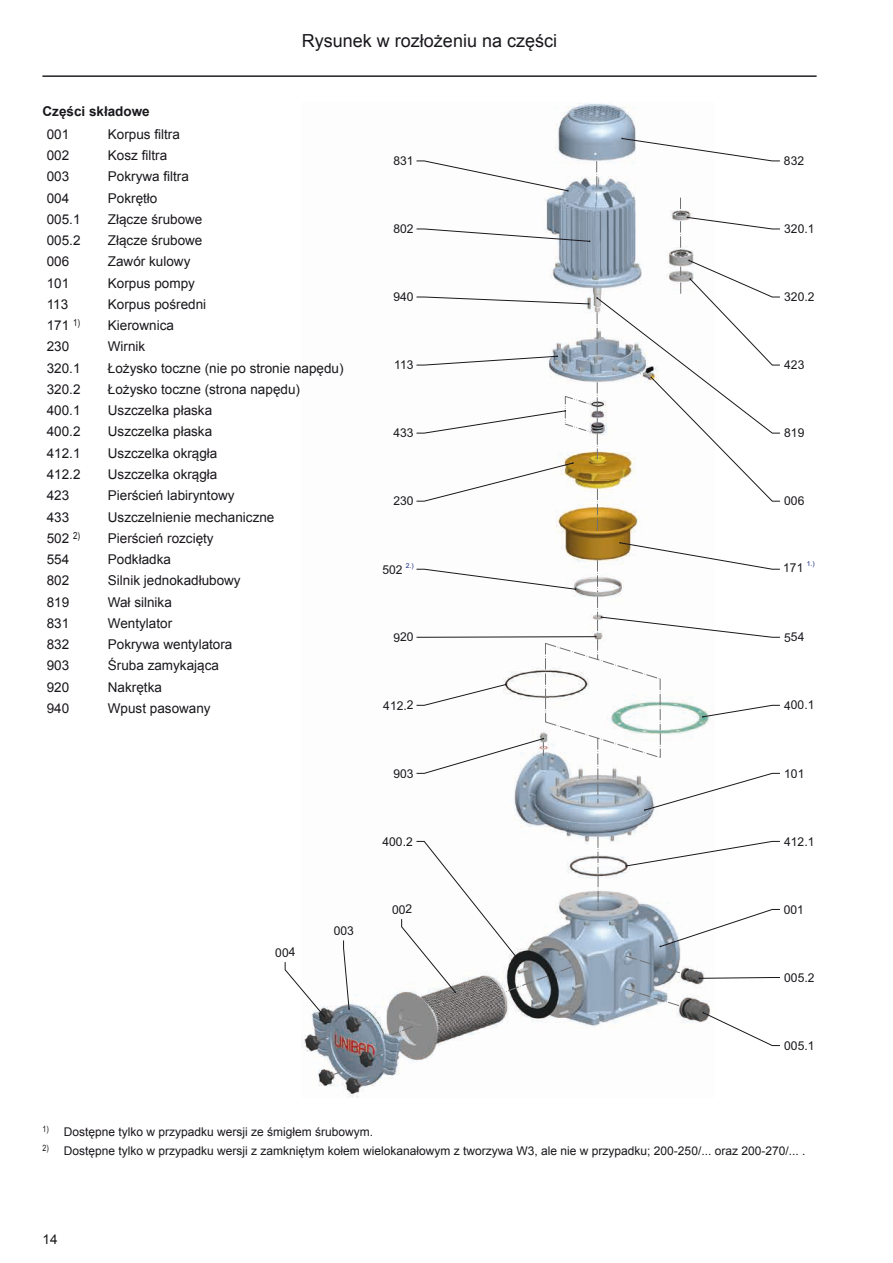
<style>
.page{position:relative;width:893px;height:1263px;background:#fff}
.page>*{position:absolute;margin:0;border:0;box-sizing:border-box;transform-origin:0 0}
.t1{font:18px "Arial";color:#1a171c}
.t2{font:13.5px "Arial";color:#1a171c}
.t3{font:700 13.5px "Arial";color:#1a171c}
.t4{font:12.15px "Arial";color:#1a171c}
.t5{font:12px "Arial";color:#1a171c}
</style>
<div class="page">
<img style="left:301px;top:103px;width:410px;height:994px">
<svg style="left:320px;top:197px;width:361px;height:886px"></svg>
<svg style="left:687px;top:217px;width:93px;height:12px"></svg>
<svg style="left:702px;top:705px;width:78px;height:13px"></svg>
<svg style="left:625px;top:841px;width:155px;height:26px"></svg>
<svg style="left:699px;top:977px;width:81px;height:2px"></svg>
<svg style="left:596px;top:161px;width:1px;height:29px"></svg>
<svg style="left:391px;top:596px;width:207px;height:439px"></svg>
<svg style="left:702px;top:1012px;width:78px;height:34px"></svg>
<hr style="left:43px;top:76px;width:773px;height:1px;background:#1a171c">
<svg style="left:619px;top:542px;width:161px;height:30px"></svg>
<svg style="left:644px;top:769px;width:136px;height:42px"></svg>
<svg style="left:659px;top:905px;width:121px;height:42px"></svg>
<svg style="left:394px;top:224px;width:196px;height:18px"></svg>
<svg style="left:393px;top:260px;width:387px;height:246px"></svg>
<svg style="left:383px;top:563px;width:193px;height:27px"></svg>
<svg style="left:394px;top:616px;width:386px;height:26px"></svg>
<svg style="left:394px;top:738px;width:150px;height:40px"></svg>
<svg style="left:392px;top:841px;width:126px;height:152px"></svg>
<svg style="left:334px;top:926px;width:19px;height:84px"></svg>
<svg style="left:284px;top:948px;width:41px;height:69px"></svg>
<svg style="left:394px;top:156px;width:175px;height:36px"></svg>
<svg style="left:621px;top:138px;width:159px;height:27px"></svg>
<h1 class="t1" style="left:302px;top:29px;width:257px">Rysunek w rozłożeniu na części</h1>
<p class="t3" style="left:43px;top:102px;width:109px">Części składowe</p>
<p class="t2" style="left:47px;top:125px;width:24px">001</p>
<p class="t2" style="left:108px;top:125px;width:74px">Korpus filtra</p>
<p class="t2" style="left:47px;top:146px;width:24px">002</p>
<p class="t2" style="left:108px;top:146px;width:61px">Kosz filtra</p>
<p class="t2" style="left:47px;top:168px;width:24px">003</p>
<p class="t2" style="left:108px;top:168px;width:83px">Pokrywa filtra</p>
<p class="t2" style="left:47px;top:189px;width:24px">004</p>
<p class="t2" style="left:108px;top:189px;width:51px">Pokrętło</p>
<p class="t2" style="left:47px;top:210px;width:35px">005.1</p>
<p class="t2" style="left:108px;top:210px;width:96px">Złącze śrubowe</p>
<p class="t2" style="left:47px;top:231px;width:35px">005.2</p>
<p class="t2" style="left:108px;top:231px;width:96px">Złącze śrubowe</p>
<p class="t2" style="left:47px;top:253px;width:24px">006</p>
<p class="t2" style="left:108px;top:253px;width:84px">Zawór kulowy</p>
<p class="t2" style="left:47px;top:274px;width:24px">101</p>
<p class="t2" style="left:108px;top:274px;width:89px">Korpus pompy</p>
<p class="t2" style="left:47px;top:295px;width:23px">113</p>
<p class="t2" style="left:108px;top:295px;width:100px">Korpus pośredni</p>
<p class="t2" style="left:47px;top:317px;width:35px">171 <sup>1)</sup></p>
<p class="t2" style="left:108px;top:316px;width:68px">Kierownica</p>
<p class="t2" style="left:47px;top:338px;width:24px">230</p>
<p class="t2" style="left:108px;top:338px;width:39px">Wirnik</p>
<p class="t2" style="left:47px;top:359px;width:35px">320.1</p>
<p class="t2" style="left:108px;top:359px;width:237px">Łożysko toczne (nie po stronie napędu)</p>
<p class="t2" style="left:47px;top:380px;width:35px">320.2</p>
<p class="t2" style="left:108px;top:380px;width:194px">Łożysko toczne (strona napędu)</p>
<p class="t2" style="left:47px;top:402px;width:35px">400.1</p>
<p class="t2" style="left:108px;top:402px;width:106px">Uszczelka płaska</p>
<p class="t2" style="left:47px;top:423px;width:35px">400.2</p>
<p class="t2" style="left:108px;top:423px;width:106px">Uszczelka płaska</p>
<p class="t2" style="left:47px;top:444px;width:35px">412.1</p>
<p class="t2" style="left:108px;top:444px;width:111px">Uszczelka okrągła</p>
<p class="t2" style="left:47px;top:465px;width:35px">412.2</p>
<p class="t2" style="left:108px;top:465px;width:111px">Uszczelka okrągła</p>
<p class="t2" style="left:47px;top:487px;width:24px">423</p>
<p class="t2" style="left:108px;top:487px;width:128px">Pierścień labiryntowy</p>
<p class="t2" style="left:47px;top:508px;width:24px">433</p>
<p class="t2" style="left:108px;top:508px;width:168px">Uszczelnienie mechaniczne</p>
<p class="t2" style="left:47px;top:529px;width:35px">502 <sup>2)</sup></p>
<p class="t2" style="left:108px;top:529px;width:107px">Pierścień rozcięty</p>
<p class="t2" style="left:47px;top:550px;width:24px">554</p>
<p class="t2" style="left:108px;top:550px;width:65px">Podkładka</p>
<p class="t2" style="left:47px;top:572px;width:24px">802</p>
<p class="t2" style="left:108px;top:572px;width:134px">Silnik jednokadłubowy</p>
<p class="t2" style="left:47px;top:593px;width:24px">819</p>
<p class="t2" style="left:108px;top:593px;width:65px">Wał silnika</p>
<p class="t2" style="left:47px;top:614px;width:24px">831</p>
<p class="t2" style="left:108px;top:614px;width:66px">Wentylator</p>
<p class="t2" style="left:47px;top:635px;width:24px">832</p>
<p class="t2" style="left:108px;top:635px;width:126px">Pokrywa wentylatora</p>
<p class="t2" style="left:47px;top:657px;width:24px">903</p>
<p class="t2" style="left:108px;top:657px;width:113px">Śruba zamykająca</p>
<p class="t2" style="left:47px;top:678px;width:24px">920</p>
<p class="t2" style="left:108px;top:678px;width:56px">Nakrętka</p>
<p class="t2" style="left:47px;top:699px;width:24px">940</p>
<p class="t2" style="left:108px;top:699px;width:104px">Wpust pasowany</p>
<p class="t4" style="left:383px;top:701px;width:32px;rotate:-1deg">412.2</p>
<p class="t4" style="left:382px;top:837px;width:32px;rotate:-1deg">400.2</p>
<p class="t4" style="left:784px;top:225px;width:32px;rotate:-1deg">320.1</p>
<p class="t4" style="left:784px;top:293px;width:32px;rotate:-1deg">320.2</p>
<p class="t4" style="left:784px;top:701px;width:32px;rotate:-1deg">400.1</p>
<p class="t4" style="left:784px;top:837px;width:32px;rotate:-1deg">412.1</p>
<p class="t4" style="left:784px;top:973px;width:32px;rotate:-1deg">005.2</p>
<p class="t4" style="left:784px;top:1041px;width:32px;rotate:-1deg">005.1</p>
<p class="t5" style="left:43px;top:1123px;width:332px"><sup>1)</sup> Dostępne tylko w przypadku wersji ze śmigłem śrubowym.</p>
<p class="t5" style="left:43px;top:1143px;width:764px"><sup>2)</sup> Dostępne tylko w przypadku wersji z zamkniętym kołem wielokanałowym z tworzywa W3, ale nie w przypadku; 200-250/... oraz 200-270/... .</p>
<p class="t2" style="left:43px;top:1230px;width:17px">14</p>
</div>
